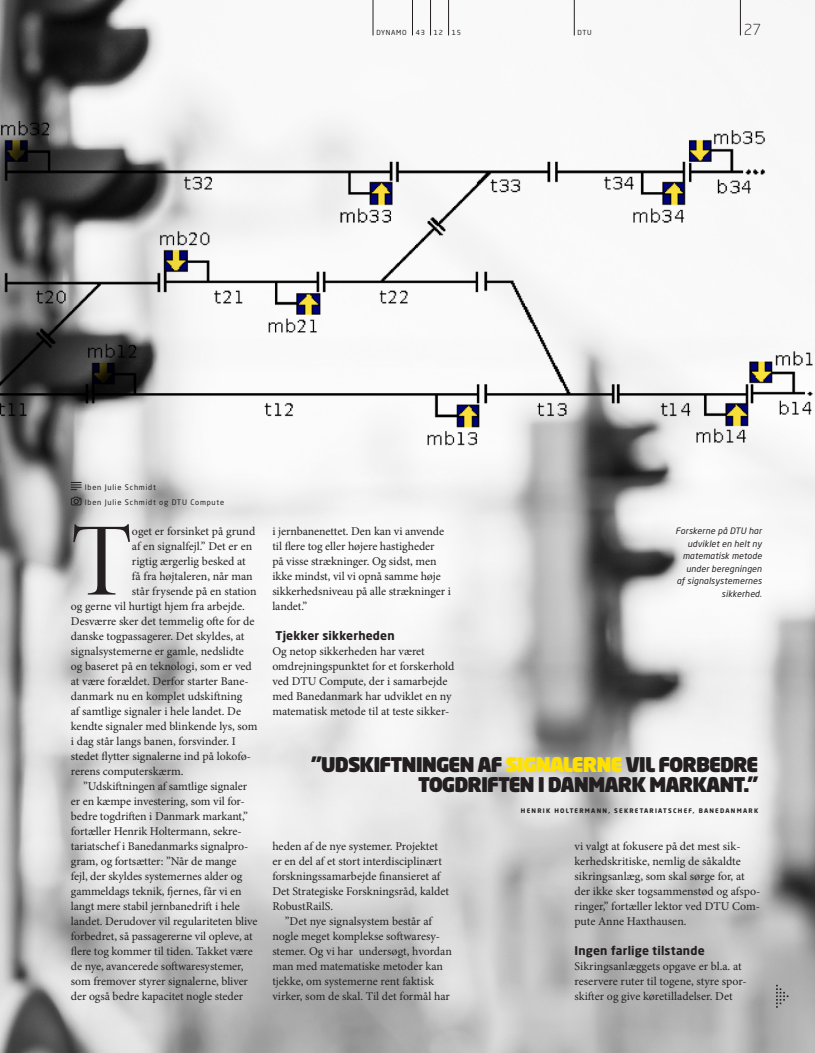
<style>
.page{position:relative;width:815px;height:1053px;background:#fff}
.page>*{position:absolute;margin:0;border:0;box-sizing:border-box;transform-origin:0 0}
.t1{font:104.5px "Minion Pro Disp";color:#231f20}
.t2{font:900 20px/20px "Neo Sans Pro";letter-spacing:-.05em;color:#231f20;text-align:right}
.t3{font:300 15px "Neo Sans Pro";color:#231f20}
.t4{font:11.88px/15px "Minion Pro";letter-spacing:-.005em;color:#231f20}
.t5{font:700 11.88px "Neo Sans Pro";letter-spacing:.015em;color:#231f20}
.t6{font:italic 8.75px/12.5px "Neo Sans Pro";letter-spacing:.02em;color:#231f20;text-align:right}
.t7{font:7.5px/15px "Neo Sans Pro";letter-spacing:.1em;color:#231f20}
.t8{font:6.88px "Neo Sans Pro";letter-spacing:.1em;color:#231f20}
.t9{font:700 6.25px "Neo Sans Pro";letter-spacing:.2em;color:#231f20}
.s1{color:#ffe101}
</style>
<div class="page">
<img style="left:0;top:0;width:815px;height:1052px">
<img style="left:0;top:121px;width:815px;height:324px">
<div style="left:0;top:428px;width:15px;height:446px;background:#fff;opacity:.75"></div>
<svg style="left:71px;top:482px;width:10px;height:8px"></svg>
<svg style="left:71px;top:496px;width:10px;height:10px"></svg>
<div style="left:219px;top:657px;width:596px;height:256px;background:#fff;opacity:.75"></div>
<div style="left:0;top:758px;width:15px;height:294px;background:#fff;opacity:.75"></div>
<svg style="left:776px;top:984px;width:12px;height:23px"></svg>
<hr style="left:373px;top:0;width:1px;height:35px;background:#231f20">
<hr style="left:412px;top:0;width:1px;height:35px;background:#231f20">
<hr style="left:430px;top:0;width:1px;height:35px;background:#231f20">
<hr style="left:448px;top:0;width:1px;height:35px;background:#231f20">
<hr style="left:574px;top:0;width:1px;height:35px;background:#231f20">
<hr style="left:740px;top:0;width:1px;height:35px;background:#231f20">
<p class="t8" style="left:376px;top:29px;width:32px">DYNAMO</p>
<p class="t8" style="left:416px;top:29px;width:11px">43</p>
<p class="t8" style="left:434px;top:29px;width:11px">12</p>
<p class="t8" style="left:452px;top:29px;width:11px">15</p>
<p class="t8" style="left:578px;top:29px;width:16px">DTU</p>
<p class="t3" style="left:744px;top:21px;width:19px">27</p>
<p class="t7" style="left:85px;top:479px;width:141px">Iben Julie Schmidt<br>Iben Julie Schmidt og DTU Compute</p>
<h1 class="t1" style="left:71px;top:498px;width:63px">T</h1>
<p class="t4" style="left:132px;top:523px;width:125px">oget er forsinket på grund</p>
<p class="t4" style="left:132px;top:538px;width:122px">af en signalfejl.” Det er en</p>
<p class="t4" style="left:132px;top:553px;width:115px">rigtig ærgerlig besked at</p>
<p class="t4" style="left:132px;top:568px;width:122px">få fra højtaleren, når man</p>
<p class="t4" style="left:132px;top:583px;width:126px">står frysende på en station</p>
<p class="t4" style="left:71px;top:598px;width:176px">og gerne vil hurtigt hjem fra arbejde.</p>
<p class="t4" style="left:71px;top:613px;width:185px">Desværre sker det temmelig ofte for de</p>
<p class="t4" style="left:71px;top:628px;width:175px">danske togpassagerer. Det skyldes, at</p>
<p class="t4" style="left:71px;top:643px;width:174px">signalsystemerne er gamle, nedslidte</p>
<p class="t4" style="left:71px;top:658px;width:182px">og baseret på en teknologi, som er ved</p>
<p class="t4" style="left:71px;top:673px;width:179px">at være forældet. Derfor starter Bane-</p>
<p class="t4" style="left:71px;top:688px;width:173px">danmark nu en komplet udskiftning</p>
<p class="t4" style="left:71px;top:703px;width:172px">af samtlige signaler i hele landet. De</p>
<p class="t4" style="left:71px;top:718px;width:188px">kendte signaler med blinkende lys, som</p>
<p class="t4" style="left:71px;top:733px;width:167px">i dag står langs banen, forsvinder. I</p>
<p class="t4" style="left:71px;top:748px;width:182px">stedet flytter signalerne ind på lokofø-</p>
<p class="t4" style="left:71px;top:763px;width:114px">rerens computerskærm.</p>
<p class="t4" style="left:83px;top:778px;width:165px">”Udskiftningen af samtlige signaler</p>
<p class="t4" style="left:71px;top:793px;width:175px">er en kæmpe investering, som vil for-</p>
<p class="t4" style="left:71px;top:808px;width:179px">bedre togdriften i Danmark markant,”</p>
<p class="t4" style="left:71px;top:823px;width:171px">fortæller Henrik Holtermann, sekre-</p>
<p class="t4" style="left:71px;top:838px;width:179px">tariatschef i Banedanmarks signalpro-</p>
<p class="t4" style="left:71px;top:853px;width:167px">gram, og fortsætter: ”Når de mange</p>
<p class="t4" style="left:71px;top:868px;width:173px">fejl, der skyldes systemernes alder og</p>
<p class="t4" style="left:71px;top:883px;width:172px">gammeldags teknik, fjernes, får vi en</p>
<p class="t4" style="left:71px;top:898px;width:171px">langt mere stabil jernbanedrift i hele</p>
<p class="t4" style="left:71px;top:913px;width:188px">landet. Derudover vil regulariteten blive</p>
<p class="t4" style="left:71px;top:928px;width:183px">forbedret, så passagererne vil opleve, at</p>
<p class="t4" style="left:71px;top:943px;width:183px">flere tog kommer til tiden. Takket være</p>
<p class="t4" style="left:71px;top:958px;width:174px">de nye, avancerede softwaresystemer,</p>
<p class="t4" style="left:71px;top:973px;width:179px">som fremover styrer signalerne, bliver</p>
<p class="t4" style="left:71px;top:988px;width:174px">der også bedre kapacitet nogle steder</p>
<p class="t4" style="left:272px;top:523px;width:180px">i jernbanenettet. Den kan vi anvende til flere tog eller højere hastigheder<br>på visse strækninger. Og sidst, men ikke mindst, vil vi opnå samme høje sikkerhedsniveau på alle strækninger i landet.”</p>
<p class="t5" style="left:275px;top:627px;width:121px">Tjekker sikkerheden</p>
<p class="t4" style="left:272px;top:643px;width:184px">Og netop sikkerheden har været omdrejningspunktet for et forskerhold ved DTU Compute, der i samarbejde med Banedanmark har udviklet en ny matematisk metode til at teste sikker-</p>
<p class="t6" style="left:676px;top:524px;width:88px">Forskerne på DTU har udviklet en helt ny matematisk metode under beregningen<br>af signalsystemernes sikkerhed.</p>
<h2 class="t2" style="left:311px;top:753px;width:449px">”UDSKIFTNINGEN AF <span class="s1">SIGNALERNE</span> VIL FORBEDRE<br>TOGDRIFTEN I DANMARK MARKANT.”</h2>
<p class="t9" style="left:521px;top:806px;width:239px">HENRIK HOLTERMANN, SEKRETARIATSCHEF, BANEDANMARK</p>
<p class="t4" style="left:272px;top:838px;width:178px">heden af de nye systemer. Projektet er en del af et stort interdisciplinært forskningssamarbejde finansieret af Det Strategiske Forskningsråd, kaldet RobustRailS.</p>
<p class="t4" style="left:272px;top:913px;width:181px;text-indent:12px">”Det nye signalsystem består af nogle meget komplekse softwaresy&shy;stemer. Og vi har undersøgt, hvordan man med matematiske metoder kan tjekke, om systemerne rent faktisk virker, som de skal. Til det formål har</p>
<p class="t4" style="left:575px;top:838px;width:187px">vi valgt at fokusere på det mest sik&shy;kerhedskritiske, nemlig de såkaldte sikringsanlæg, som skal sørge for, at der ikke sker togsammenstød og afspo&shy;ringer,” fortæller lektor ved DTU Com&shy;pute Anne Haxthausen.</p>
<p class="t5" style="left:575px;top:942px;width:132px">Ingen farlige tilstande</p>
<p class="t4" style="left:575px;top:958px;width:174px">Sikringsanlæggets opgave er bl.a. at reservere ruter til togene, styre spor&shy;skifter og give køretilladelser. Det</p>
</div>
